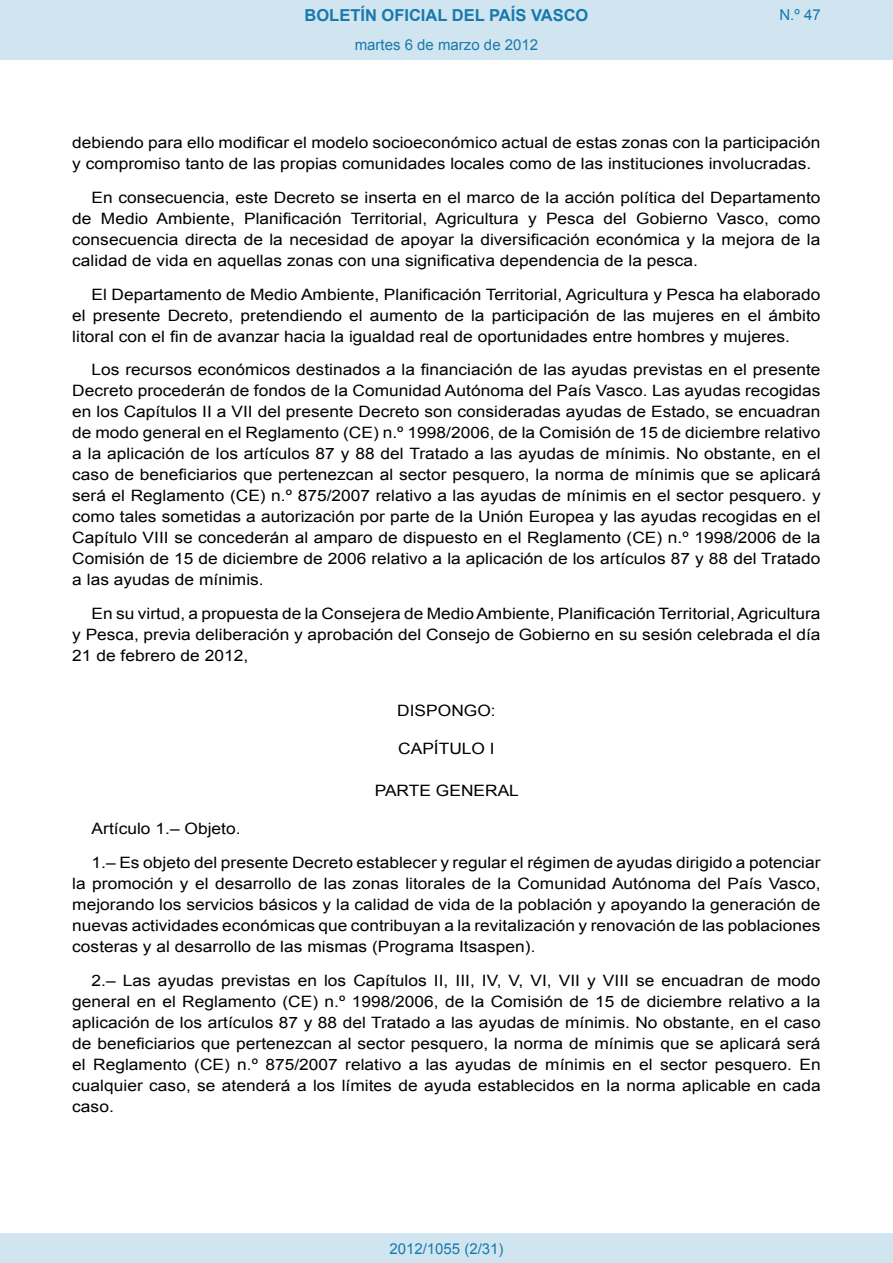
<style>
.page{position:relative;width:893px;height:1263px;background:#fff}
.page>*{position:absolute;margin:0;border:0;box-sizing:border-box;transform-origin:0 0}
.t1{font:700 16.5px "Arial";color:#1879ad}
.BOPVDetalle{font:15.6px/21px "Arial";color:#000;text-align:justify;scale:1.11 1}
.BOPVClave{font:15.6px "Arial";color:#000;scale:1.11 1}
.BOPVClaveSin{font:15.6px "Arial";color:#000;scale:1.11 1}
.Paginacion_Centro{font:15px "Arial";color:#1879ad}
</style>
<div class="page">
<div style="left:0;top:0;width:893px;height:60px;background:#d0e5f0"></div>
<div style="left:0;top:1233px;width:893px;height:30px;background:#d0e5f0"></div>
<p class="t1" style="left:305px;top:4px;width:285px">BOLETÍN OFICIAL DEL PAÍS VASCO</p>
<p class="Paginacion_Centro" style="left:355px;top:35px;width:185px">martes 6 de marzo de 2012</p>
<p class="Paginacion_Centro" style="left:779px;top:5px;width:43px">N.º 47</p>
<p class="BOPVDetalle" style="left:72px;top:132px;width:675px">debiendo para ello modificar el modelo socioeconómico actual de estas zonas con la participación y compromiso tanto de las propias comunidades locales como de las instituciones involucradas.</p>
<p class="BOPVDetalle" style="left:72px;top:187px;width:676px;text-indent:19px">En consecuencia, este Decreto se inserta en el marco de la acción política del Departamento de Medio Ambiente, Planificación Territorial, Agricultura y Pesca del Gobierno Vasco, como consecuencia directa de la necesidad de apoyar la diversificación económica y la mejora de la calidad de vida en aquellas zonas con una significativa dependencia de la pesca.</p>
<p class="BOPVDetalle" style="left:72px;top:284px;width:676px;text-indent:19px">El Departamento de Medio Ambiente, Planificación Territorial, Agricultura y Pesca ha elaborado el presente Decreto, pretendiendo el aumento de la participación de las mujeres en el ámbito litoral con el fin de avanzar hacia la igualdad real de oportunidades entre hombres y mujeres.</p>
<p class="BOPVDetalle" style="left:72px;top:360px;width:676px;text-indent:19px">Los recursos económicos destinados a la financiación de las ayudas previstas en el presente Decreto procederán de fondos de la Comunidad Autónoma del País Vasco. Las ayudas recogidas en los Capítulos II a VII del presente Decreto son consideradas ayudas de Estado, se encuadran de modo general en el Reglamento (CE) n.º 1998/2006, de la Comisión de 15 de diciembre relativo a la aplicación de los artículos 87 y 88 del Tratado a las ayudas de mínimis. No obstante, en el caso de beneficiarios que pertenezcan al sector pesquero, la norma de mínimis que se aplicará será el Reglamento (CE) n.º 875/2007 relativo a las ayudas de mínimis en el sector pesquero. y como tales sometidas a autorización por parte de la Unión Europea y las ayudas recogidas en el Capítulo VIII se concederán al amparo de dispuesto en el Reglamento (CE) n.º 1998/2006 de la Comisión de 15 de diciembre de 2006 relativo a la aplicación de los artículos 87 y 88 del Tratado a las ayudas de mínimis.</p>
<p class="BOPVDetalle" style="left:72px;top:603px;width:676px;text-indent:19px">En su virtud, a propuesta de la Consejera de Medio Ambiente, Planificación Territorial, Agricultura y Pesca, previa deliberación y aprobación del Consejo de Gobierno en su sesión celebrada el día 21 de febrero de 2012,</p>
<p class="BOPVClave" style="left:397px;top:700px;width:90px">DISPONGO:</p>
<p class="BOPVClaveSin" style="left:398px;top:738px;width:89px">CAPÍTULO I</p>
<p class="BOPVClave" style="left:375px;top:781px;width:131px">PARTE GENERAL</p>
<p class="BOPVDetalle" style="left:92px;top:819px;width:136px">Artículo 1.– Objeto.</p>
<p class="BOPVDetalle" style="left:72px;top:852px;width:676px;text-indent:19px">1.– Es objeto del presente Decreto establecer y regular el régimen de ayudas dirigido a potenciar la promoción y el desarrollo de las zonas litorales de la Comunidad Autónoma del País Vasco, mejorando los servicios básicos y la calidad de vida de la población y apoyando la generación de nuevas actividades económicas que contribuyan a la revitalización y renovación de las poblaciones costeras y al desarrollo de las mismas (Programa Itsaspen).</p>
<p class="BOPVDetalle" style="left:72px;top:970px;width:676px;text-indent:19px">2.– Las ayudas previstas en los Capítulos II, III, IV, V, VI, VII y VIII se encuadran de modo general en el Reglamento (CE) n.º 1998/2006, de la Comisión de 15 de diciembre relativo a la aplicación de los artículos 87 y 88 del Tratado a las ayudas de mínimis. No obstante, en el caso de beneficiarios que pertenezcan al sector pesquero, la norma de mínimis que se aplicará será el Reglamento (CE) n.º 875/2007 relativo a las ayudas de mínimis en el sector pesquero. En cualquier caso, se atenderá a los límites de ayuda establecidos en la norma aplicable en cada caso.</p>
<p class="Paginacion_Centro" style="left:389px;top:1238px;width:116px">2012/1055 (2/31)</p>
</div>
